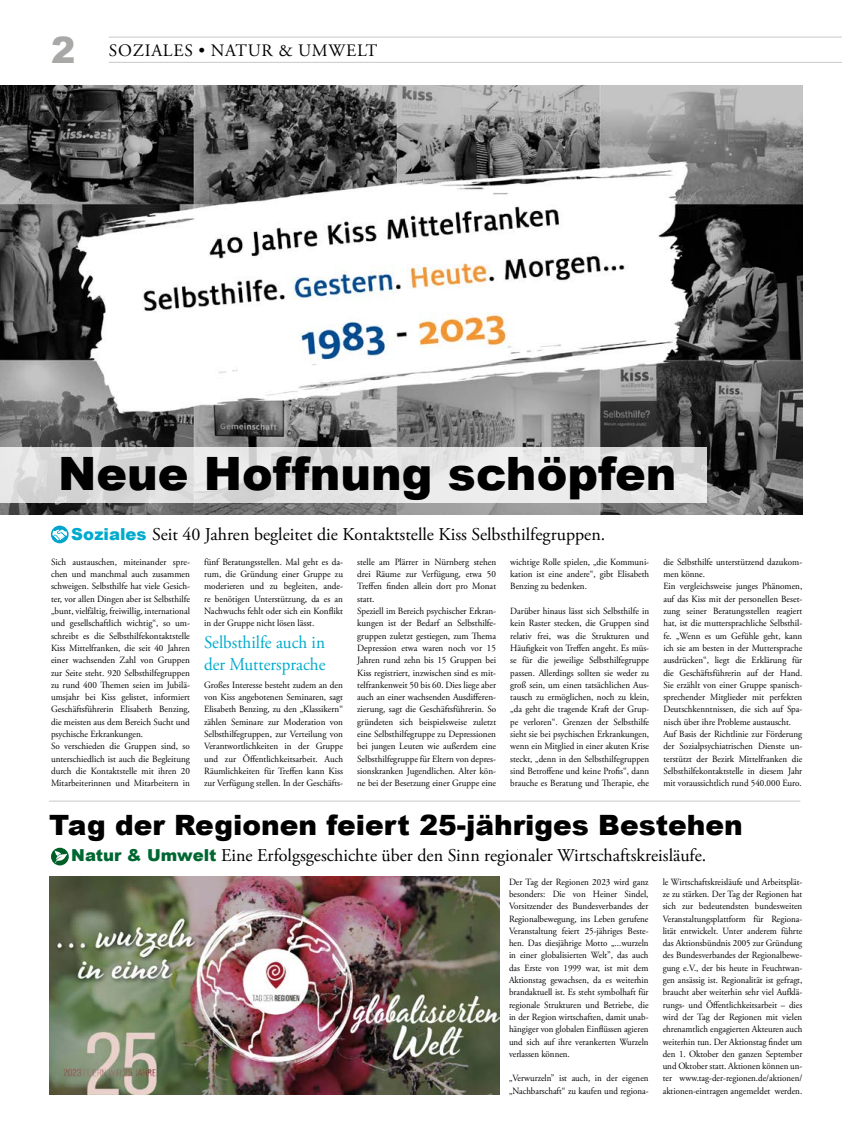
<style>
.page{position:relative;width:842px;height:1134px;background:#fff}
.page>*{position:absolute;margin:0;border:0;box-sizing:border-box;transform-origin:0 0}
.t1{font:900 46px "Arial";color:#000}
.t2{font:900 28px "Arial";color:#000}
.t3{font:18px "Adobe Garamond Pro";color:#000}
.t4{font:18px/21.6px "Adobe Garamond Pro";color:#00aacd;scale:.95 1}
.t5{font:17.4px "Adobe Garamond Pro";letter-spacing:.045em;color:#000}
.t6{font:9.5px/12.3px "Adobe Garamond Pro";color:#000;text-align:justify;scale:.96 1}
.t7{font:9.5px/12.3px "Adobe Garamond Pro";color:#000;text-align:justify;scale:.95 1}
.t8{font:9.5px/12.3px "Adobe Garamond Pro";color:#000;scale:.94 1}
.s1{font-family:"Arial";font-weight:900;font-size:36.3px;color:#a8a8a7}
.s2{font-family:"Arial";font-weight:900;font-size:16.5px;color:#00aacd}
.s3{font-family:"Arial";font-weight:900;font-size:16.5px;color:#006732}
</style>
<div class="page">
<hr style="left:109px;top:37px;width:733px;height:1px;background:#c7c9cb">
<hr style="left:109px;top:62px;width:733px;height:1px;background:#c7c9cb">
<img style="left:49px;top:877px;width:450px;height:217px">
<hr style="left:49px;top:801px;width:751px;height:1px;background:#cacaca">
<div style="left:51px;top:848px;width:18px;height:17px;background:#005f27;border-radius:50%"></div>
<svg style="left:55px;top:850px;width:12px;height:13px"></svg>
<img style="left:0;top:85px;width:802px;height:429px">
<svg style="left:0;top:448px;width:706px;height:55px;background:#e1e1e1"></svg>
<svg style="left:51px;top:526px;width:18px;height:17px"></svg>
<svg style="left:52px;top:529px;width:15px;height:11px"></svg>
<h3 class="t5" style="left:51px;top:40px;width:328px"><span class="s1">2</span> SOZIALES • NATUR &amp; UMWELT</h3>
<h2 class="t1" style="left:58px;top:440px;width:620px">Neue Hoffnung schöpfen</h2>
<h3 class="t3" style="left:71px;top:524px;width:536px"><span class="s2">Soziales</span> Seit 40 Jahren begleitet die Kontaktstelle Kiss Selbsthilfegruppen.</h3>
<p class="t6" style="left:51px;top:556px;width:146px">Sich austauschen, miteinander spre&shy;chen und manchmal auch zusammen schweigen. Selbsthilfe hat viele Gesich&shy;ter, vor allen Dingen aber ist Selbsthilfe „bunt, vielfältig, freiwillig, international und gesellschaftlich wichtig“, so um&shy;schreibt es die Selbsthilfekontaktstelle Kiss Mittelfranken, die seit 40 Jahren einer wachsenden Zahl von Gruppen zur Seite steht. 920 Selbsthilfegruppen zu rund 400 Themen seien im Jubilä&shy;umsjahr bei Kiss gelistet, informiert Geschäftsführerin Elisabeth Benzing, die meisten aus dem Bereich Sucht und psychische Erkrankungen.</p>
<p class="t6" style="left:51px;top:740px;width:146px">So verschieden die Gruppen sind, so unterschiedlich ist auch die Begleitung durch die Kontaktstelle mit ihren 20<br>Mitarbeiterinnen und Mitarbeitern in</p>
<p class="t6" style="left:204px;top:556px;width:146px">fünf Beratungsstellen. Mal geht es da&shy;rum, die Gründung einer Gruppe zu moderieren und zu begleiten, ande&shy;re benötigen Unterstützung, da es an Nachwuchs fehlt oder sich ein Konflikt in der Gruppe nicht lösen lässt.</p>
<h4 class="t4" style="left:204px;top:632px;width:129px">Selbsthilfe auch in der Muttersprache</h4>
<p class="t6" style="left:204px;top:679px;width:146px">Großes Interesse besteht zudem an den von Kiss angebotenen Seminaren, sagt Elisabeth Benzing, zu den „Klassikern“ zählen Seminare zur Moderation von Selbsthilfegruppen, zur Verteilung von Verantwortlichkeiten in der Gruppe und zur Öffentlichkeitsarbeit. Auch Räumlichkeiten für Treffen kann Kiss zur Verfügung stellen. In der Geschäfts-</p>
<p class="t6" style="left:357px;top:556px;width:146px">stelle am Plärrer in Nürnberg stehen drei Räume zur Verfügung, etwa 50<br>Treffen finden allein dort pro Monat statt.</p>
<p class="t6" style="left:357px;top:605px;width:146px">Speziell im Bereich psychischer Erkran&shy;kungen ist der Bedarf an Selbsthilfe&shy;gruppen zuletzt gestiegen, zum Thema Depression etwa waren noch vor 15<br>Jahren rund zehn bis 15 Gruppen bei Kiss registriert, inzwischen sind es mit&shy;telfrankenweit 50 bis 60. Dies liege aber auch an einer wachsenden Ausdifferen&shy;zierung, sagt die Geschäftsführerin. So gründeten sich beispielsweise zuletzt eine Selbsthilfegruppe zu Depressionen bei jungen Leuten wie außerdem eine Selbsthilfegruppe für Eltern von depres&shy;sionskranken Jugendlichen. Alter kön&shy;ne bei der Besetzung einer Gruppe eine</p>
<p class="t6" style="left:510px;top:556px;width:146px">wichtige Rolle spielen, „die Kommuni&shy;kation ist eine andere“, gibt Elisabeth Benzing zu bedenken.</p>
<p class="t7" style="left:510px;top:605px;width:148px">Darüber hinaus lässt sich Selbsthilfe in kein Raster stecken, die Gruppen sind relativ frei, was die Strukturen und Häufigkeit von Treffen angeht. Es müs&shy;se für die jeweilige Selbsthilfegruppe passen. Allerdings sollten sie weder zu groß sein, um einen tatsächlichen Aus&shy;tausch zu ermöglichen, noch zu klein, „da geht die tragende Kraft der Grup&shy;pe verloren“. Grenzen der Selbsthilfe sieht sie bei psychischen Erkrankungen, wenn ein Mitglied in einer akuten Krise steckt, „denn in den Selbsthilfegruppen sind Betroffene und keine Profis“, dann brauche es Beratung und Therapie, ehe</p>
<p class="t7" style="left:663px;top:556px;width:148px">die Selbsthilfe unterstützend dazukom&shy;men könne.</p>
<p class="t7" style="left:663px;top:581px;width:148px">Ein vergleichsweise junges Phänomen, auf das Kiss mit der personellen Beset&shy;zung seiner Beratungsstellen reagiert hat, ist die muttersprachliche Selbsthil&shy;fe. „Wenn es um Gefühle geht, kann ich sie am besten in der Muttersprache ausdrücken“, liegt die Erklärung für die Geschäftsführerin auf der Hand.<br>Sie erzählt von einer Gruppe spanisch&shy;sprechender Mitglieder mit perfekten Deutschkenntnissen, die sich auf Spa&shy;nisch über ihre Probleme austauscht.</p>
<p class="t7" style="left:663px;top:728px;width:148px">Auf Basis der Richtlinie zur Förderung der Sozialpsychiatrischen Dienste un&shy;terstützt der Bezirk Mittelfranken die Selbsthilfekontaktstelle in diesem Jahr mit voraussichtlich rund 540.000 Euro.</p>
<h2 class="t2" style="left:49px;top:804px;width:695px">Tag der Regionen feiert 25-jähriges Bestehen</h2>
<h3 class="t3" style="left:71px;top:845px;width:637px"><span class="s3">Natur &amp; Umwelt</span> Eine Erfolgsgeschichte über den Sinn regionaler Wirtschaftskreisläufe.</h3>
<p class="t7" style="left:509px;top:876px;width:148px">Der Tag der Regionen 2023 wird ganz besonders: Die von Heiner Sindel, Vorsitzender des Bundesverbandes der Regionalbewegung, ins Leben gerufene Veranstaltung feiert 25-jähriges Beste&shy;hen. Das diesjährige Motto „...wurzeln in einer globalisierten Welt”, das auch das Erste von 1999 war, ist mit dem Aktionstag gewachsen, da es weiterhin brandaktuell ist. Es steht symbolhaft für regionale Strukturen und Betriebe, die in der Region wirtschaften, damit unab&shy;hängiger von globalen Einflüssen agieren und sich auf ihre verankerten Wurzeln verlassen können.</p>
<p class="t8" style="left:509px;top:1073px;width:150px">„Verwurzeln” ist auch, in der eigenen „Nachbarschaft“ zu kaufen und regiona-</p>
<p class="t8" style="left:663px;top:876px;width:150px;text-align:justify">le Wirtschaftskreisläufe und Arbeitsplät&shy;ze zu stärken. Der Tag der Regionen hat sich zur bedeutendsten bundesweiten Veranstaltungsplattform für Regiona&shy;lität entwickelt. Unter anderem führte das Aktionsbündnis 2005 zur Gründung des Bundesverbandes der Regionalbewe&shy;gung e.V., der bis heute in Feuchtwan&shy;gen ansässig ist. Regionalität ist gefragt, braucht aber weiterhin sehr viel Aufklä&shy;rungs- und Öffentlichkeitsarbeit – dies wird der Tag der Regionen mit vielen ehrenamtlich engagierten Akteuren auch weiterhin tun. Der Aktionstag findet um den 1. Oktober den ganzen September und Oktober statt. Aktionen können un&shy;ter www.tag-der-regionen.de/aktionen/ aktionen-eintragen angemeldet werden.</p>
</div>
